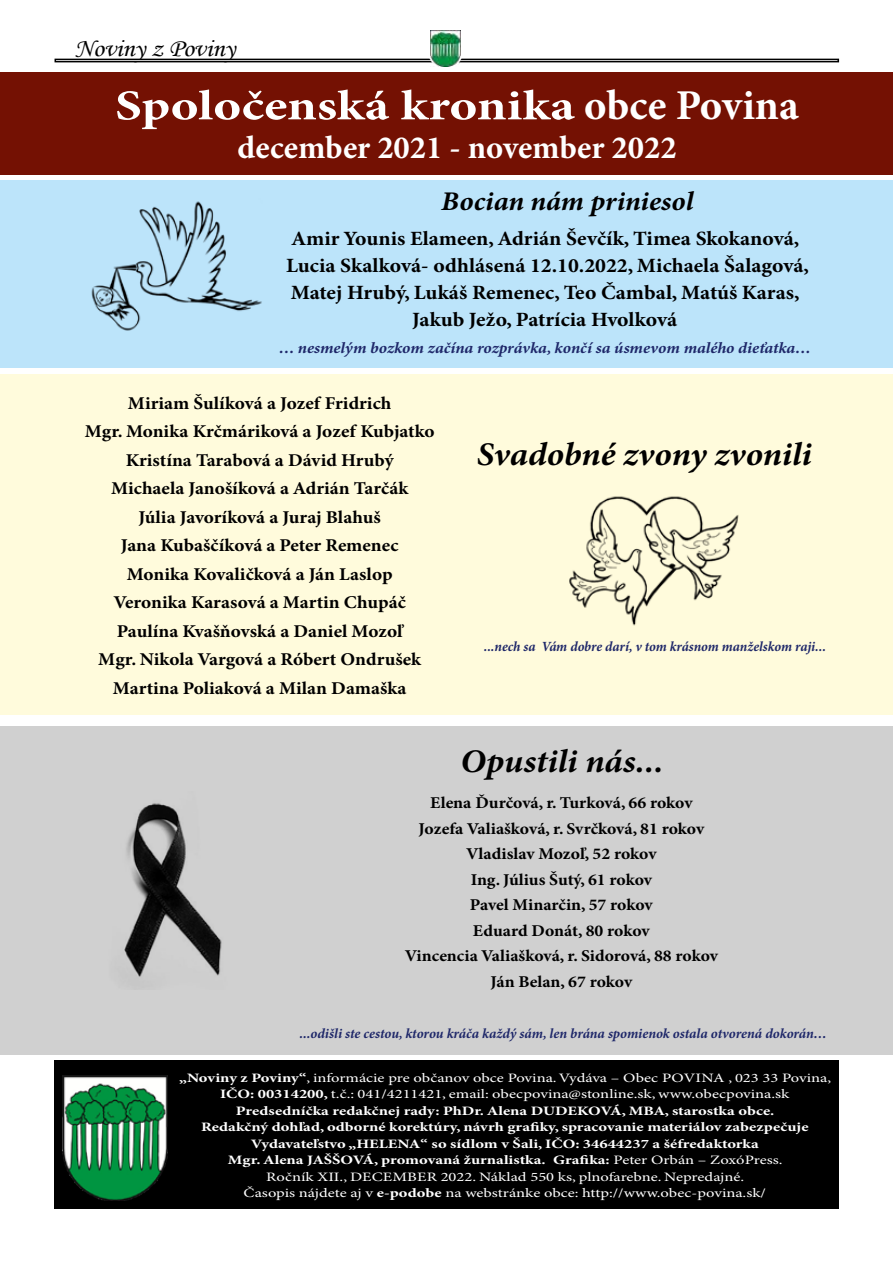
<style>
.page{position:relative;width:893px;height:1263px;background:#fff}
.page>*{position:absolute;margin:0;border:0;box-sizing:border-box;transform-origin:0 0}
.t1{font:700 42.45px "Minion Pro";color:#fff;scale:1.24 1}
.t2{font:italic 700 33px "Minion Pro";letter-spacing:-.005em;color:#000;scale:1.07 1}
.t3{font:700 32.4px "Minion Pro";color:#fff}
.t4{font:italic 700 27px "Minion Pro";color:#000;scale:1.07 1}
.t5{font:25.5px "Monotype Corsiva";color:#000;scale:1.05 1}
.t6{font:700 20.25px/27px "Minion Pro";color:#000;text-align:center;scale:1.07 1}
.t7{font:700 18px/28.5px "Minion Pro";color:#000;text-align:center;scale:1.07 1}
.t8{font:700 16.5px/25.5px "Minion Pro";letter-spacing:-.005em;color:#000;text-align:center;scale:1.07 1}
.t9{font:italic 700 15.75px "Minion Pro";letter-spacing:-.005em;color:#1e2769;scale:1.07 1}
.t10{font:italic 700 14.1px "Minion Pro";letter-spacing:-.005em;color:#1e2769}
.t11{font:700 12.9px/16.5px "Minion Pro";color:#fff;text-align:center;scale:1.28 1}
.s1{font-weight:400}
</style>
<div class="page">
<div style="left:0;top:180px;width:893px;height:188px;background:#bce4fa"></div>
<div style="left:0;top:374px;width:893px;height:341px;background:#fffbdc"></div>
<div style="left:0;top:726px;width:893px;height:329px;background:#d0d0d0"></div>
<div style="left:0;top:72px;width:893px;height:102px;background:#741103"></div>
<div style="left:54px;top:1061px;width:785px;height:148px;background:#000"></div>
<img style="left:62px;top:1075px;width:106px;height:125px">
<img style="left:91px;top:201px;width:171px;height:130px">
<img style="left:569px;top:496px;width:170px;height:130px">
<img style="left:124px;top:803px;width:98px;height:174px">
<div style="left:55px;top:59px;width:784px;height:3px;border:2px solid #000"></div>
<svg style="left:429px;top:30px;width:34px;height:33px"></svg>
<img style="left:431px;top:30px;width:30px;height:37px">
<h3 class="t5" style="left:75px;top:33px;width:155px">Noviny z Poviny</h3>
<h1 class="t1" style="left:115px;top:80px;width:553px">Spoločenská kronika obce Povina</h1>
<h3 class="t3" style="left:237px;top:128px;width:441px">december 2021 - november 2022</h3>
<h3 class="t4" style="left:441px;top:185px;width:237px">Bocian nám priniesol</h3>
<h3 class="t6" style="left:286px;top:226px;width:490px">Amir Younis Elameen, Adrián Ševčík, Timea Skokanová, Lucia Skalková- odhlásená 12.10.2022, Michaela Šalagová, Matej Hrubý, Lukáš Remenec, Teo Čambal, Matúš Karas, Jakub Ježo, Patrícia Hvolková</h3>
<p class="t9" style="left:279px;top:338px;width:499px">… nesmelým bozkom začína rozprávka, končí sa úsmevom malého dieťatka…</p>
<p class="t7" style="left:85px;top:389px;width:329px">Miriam Šulíková a Jozef Fridrich<br>Mgr. Monika Krčmáriková a Jozef Kubjatko Kristína Tarabová a Dávid Hrubý<br>Michaela Janošíková a Adrián Tarčák<br>Júlia Javoríková a Juraj Blahuš<br>Jana Kubaščíková a Peter Remenec<br>Monika Kovaličková a Ján Laslop<br>Veronika Karasová a Martin Chupáč Paulína Kvašňovská a Daniel Mozoľ<br>Mgr. Nikola Vargová a Róbert Ondrušek Martina Poliaková a Milan Damaška</p>
<h2 class="t2" style="left:477px;top:434px;width:315px">Svadobné zvony zvonili</h2>
<p class="t10" style="left:484px;top:638px;width:344px">...nech sa Vám dobre darí, v tom krásnom manželskom raji...</p>
<h2 class="t2" style="left:460px;top:741px;width:191px">Opustili nás...</h2>
<p class="t8" style="left:405px;top:791px;width:294px">Elena Ďurčová, r. Turková, 66 rokov<br>Jozefa Valiašková, r. Svrčková, 81 rokov<br>Vladislav Mozoľ, 52 rokov<br>Ing. Július Šutý, 61 rokov<br>Pavel Minarčin, 57 rokov<br>Eduard Donát, 80 rokov<br>Vincencia Valiašková, r. Sidorová, 88 rokov<br>Ján Belan, 67 rokov</p>
<p class="t10" style="left:299px;top:1025px;width:529px">...odišli ste cestou, ktorou kráča každý sám, len brána spomienok ostala otvorená dokorán…</p>
<p class="t11" style="left:179px;top:1070px;width:511px">„Noviny z Poviny“<span class="s1">, informácie pre občanov obce Povina. Vydáva – Obec POVINA , 023 33 Povina, </span>IČO: 00314200, <span class="s1">t.č.: 041/4211421, email: obecpovina@stonline.sk, www.obecpovina.sk </span>Predsedníčka redakčnej rady: PhDr. Alena DUDEKOVÁ, MBA, starostka obce.<br>Redakčný dohľad, odborné korektúry, návrh grafiky, spracovanie materiálov zabezpečuje Vydavateľstvo „HELENA“ so sídlom v Šali, IČO: 34644237 a šéfredaktorka<br>Mgr. Alena JAŠŠOVÁ, promovaná žurnalistka. Grafika: <span class="s1">Peter Orbán – ZoxóPress.<br>Ročník XII., DECEMBER 2022. Náklad 550 ks, plnofarebne. Nepredajné.<br>Časopis nájdete aj v</span> e-podobe <span class="s1">na webstránke obce: http://www.obec-povina.sk/</span></p>
</div>
